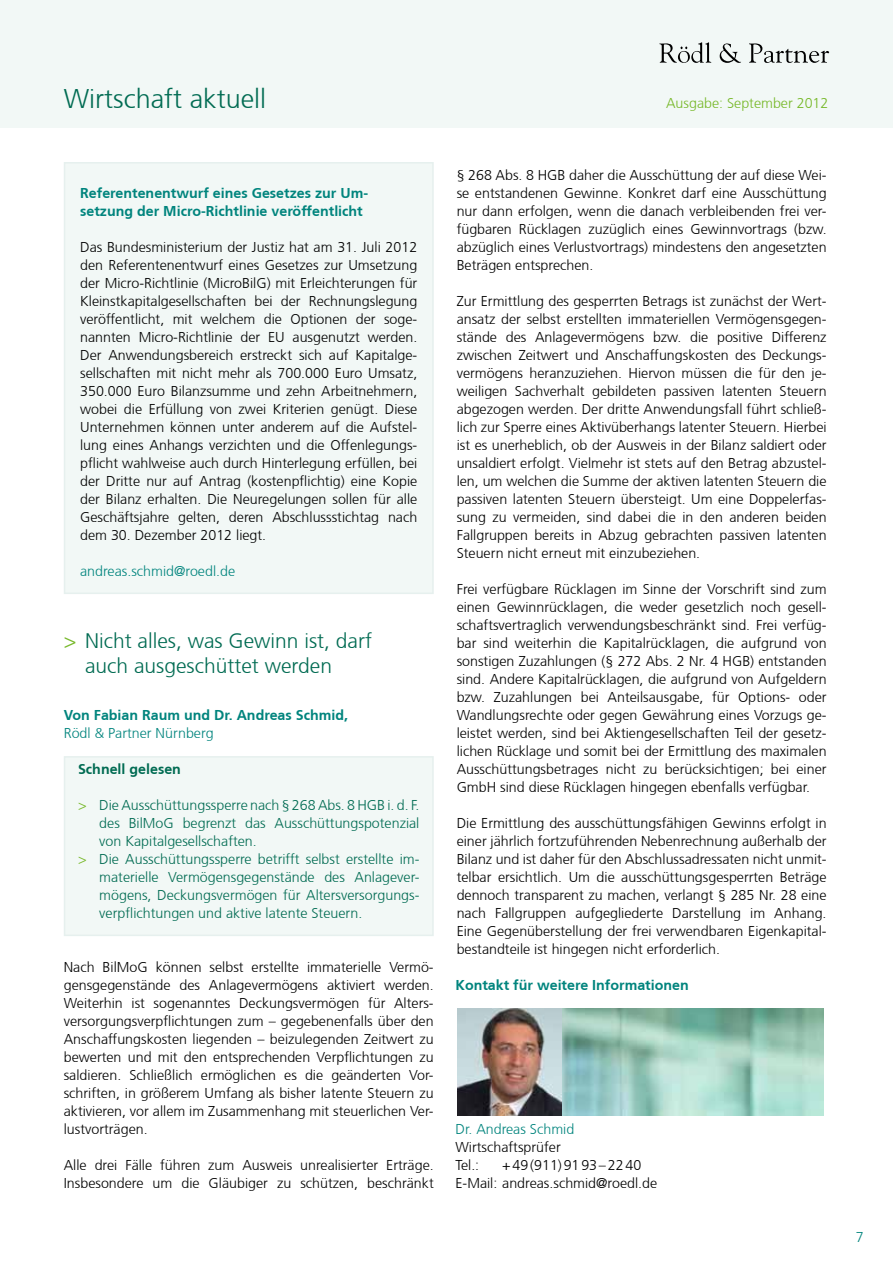
<style>
.page{position:relative;width:893px;height:1263px;background:#fff}
.page>*{position:absolute;margin:0;border:0;box-sizing:border-box;transform-origin:0 0}
.t1{font:300 27px "Frutiger CE";color:#006b52}
.t2{font:300 21px/25.2px "Frutiger CE";color:#006b52}
.t3{font:300 14.25px/18px "Frutiger CE";color:#000;text-align:justify}
.t4{font:300 14.25px "Frutiger CE";color:#006b52}
.t5{font:700 14.25px/18px "Frutiger CE";color:#00847d}
.t6{font:300 14.25px "Frutiger CE";color:#00847d}
.t7{font:300 14.25px "Frutiger CE";color:#76b828}
.t8{font:700 14.25px "Frutiger CE";color:#006b52}
.s1{color:#76b828}
</style>
<div class="page">
<div style="left:65px;top:757px;width:368px;height:178px;background:#f2f8f6"></div>
<div style="left:64px;top:756px;width:370px;height:180px;border:2px solid #e6f0ee"></div>
<div style="left:65px;top:163px;width:368px;height:430px;background:#f2f8f6"></div>
<div style="left:64px;top:162px;width:370px;height:432px;border:2px solid #e6f0ee"></div>
<img style="left:562px;top:1008px;width:262px;height:108px">
<img style="left:457px;top:1008px;width:105px;height:108px">
<div style="left:0;top:0;width:893px;height:128px;background:#f2f8f6"></div>
<svg style="left:659px;top:42px;width:52px;height:21px"></svg>
<svg style="left:720px;top:43px;width:21px;height:20px"></svg>
<svg style="left:749px;top:43px;width:80px;height:20px"></svg>
<h1 class="t1" style="left:64px;top:83px;width:204px">Wirtschaft aktuell</h1>
<p class="t7" style="left:666px;top:95px;width:164px">Ausgabe: September 2012</p>
<p class="t5" style="left:80px;top:184px;width:289px">Referentenentwurf eines Gesetzes zur Um&shy;setzung der Micro-Richtlinie veröffentlicht</p>
<p class="t3" style="left:80px;top:238px;width:339px">Das Bundesministerium der Justiz hat am 31. Juli 2012 den Referentenentwurf eines Gesetzes zur Umsetzung der Micro-Richtlinie (MicroBilG) mit Erleichterungen für Kleinstkapitalgesellschaften bei der Rechnungslegung veröffentlicht, mit welchem die Optionen der soge&shy;nannten Micro-Richtlinie der EU ausgenutzt werden.<br>Der Anwendungsbereich erstreckt sich auf Kapitalge&shy;sellschaften mit nicht mehr als 700.000 Euro Umsatz, 350.000 Euro Bilanzsumme und zehn Arbeitnehmern, wobei die Erfüllung von zwei Kriterien genügt. Diese Unternehmen können unter anderem auf die Aufstel&shy;lung eines Anhangs verzichten und die Offenlegungs&shy;pflicht wahlweise auch durch Hinterlegung erfüllen, bei der Dritte nur auf Antrag (kostenpflichtig) eine Kopie der Bilanz erhalten. Die Neuregelungen sollen für alle Geschäftsjahre gelten, deren Abschlussstichtag nach dem 30. Dezember 2012 liegt.</p>
<p class="t6" style="left:80px;top:563px;width:156px">andreas.schmid@roedl.de</p>
<h2 class="t2" style="left:85px;top:628px;width:289px;text-indent:-21px"><span class="s1">&gt;</span> Nicht alles, was Gewinn ist, darf auch ausgeschüttet werden</h2>
<p class="t5" style="left:64px;top:706px;width:286px">Von Fabian Raum und Dr. Andreas Schmid,</p>
<p class="t6" style="left:64px;top:725px;width:151px">Rödl &amp; Partner Nürnberg</p>
<p class="t8" style="left:78px;top:761px;width:104px">Schnell gelesen</p>
<p class="t4" style="left:78px;top:797px;width:343px"><span class="s1">&gt;</span> Die Ausschüttungssperre nach § 268 Abs. 8 HGB i. d. F.</p>
<p class="t4" style="left:99px;top:815px;width:322px">des BilMoG begrenzt das Ausschüttungspotenzial</p>
<p class="t4" style="left:99px;top:833px;width:159px">von Kapitalgesellschaften.</p>
<p class="t4" style="left:78px;top:851px;width:343px"><span class="s1">&gt;</span> Die Ausschüttungssperre betrifft selbst erstellte im-</p>
<p class="t4" style="left:99px;top:869px;width:322px">materielle Vermögensgegenstände des Anlagever-</p>
<p class="t4" style="left:99px;top:887px;width:322px">mögens, Deckungsvermögen für Altersversorgungs-</p>
<p class="t4" style="left:99px;top:905px;width:265px">verpflichtungen und aktive latente Steuern.</p>
<p class="t3" style="left:64px;top:958px;width:371px">Nach BilMoG können selbst erstellte immaterielle Vermö&shy;gensgegenstände des Anlagevermögens aktiviert werden.<br>Weiterhin ist sogenanntes Deckungsvermögen für Alters&shy;versorgungsverpflichtungen zum – gegebenenfalls über den Anschaffungskosten liegenden – beizulegenden Zeitwert zu bewerten und mit den entsprechenden Verpflichtungen zu saldieren. Schließlich ermöglichen es die geänderten Vor&shy;schriften, in größerem Umfang als bisher latente Steuern zu aktivieren, vor allem im Zusammenhang mit steuerlichen Ver&shy;lustvorträgen.</p>
<p class="t3" style="left:64px;top:1156px;width:371px">Alle drei Fälle führen zum Ausweis unrealisierter Erträge.<br>Insbesondere um die Gläubiger zu schützen, beschränkt</p>
<p class="t3" style="left:457px;top:166px;width:371px">§ 268 Abs. 8 HGB daher die Ausschüttung der auf diese Wei&shy;se entstandenen Gewinne. Konkret darf eine Ausschüttung nur dann erfolgen, wenn die danach verbleibenden frei ver&shy;fügbaren Rücklagen zuzüglich eines Gewinnvortrags (bzw. abzüglich eines Verlustvortrags) mindestens den angesetzten Beträgen entsprechen.</p>
<p class="t3" style="left:457px;top:292px;width:371px">Zur Ermittlung des gesperrten Betrags ist zunächst der Wert&shy;ansatz der selbst erstellten immateriellen Vermögensgegen&shy;stände des Anlagevermögens bzw. die positive Differenz zwischen Zeitwert und Anschaffungskosten des Deckungs&shy;vermögens heranzuziehen. Hiervon müssen die für den je&shy;weiligen Sachverhalt gebildeten passiven latenten Steuern abgezogen werden. Der dritte Anwendungsfall führt schließ&shy;lich zur Sperre eines Aktivüberhangs latenter Steuern. Hierbei ist es unerheblich, ob der Ausweis in der Bilanz saldiert oder unsaldiert erfolgt. Vielmehr ist stets auf den Betrag abzustel&shy;len, um welchen die Summe der aktiven latenten Steuern die passiven latenten Steuern übersteigt. Um eine Doppelerfas&shy;sung zu vermeiden, sind dabei die in den anderen beiden Fallgruppen bereits in Abzug gebrachten passiven latenten Steuern nicht erneut mit einzubeziehen.</p>
<p class="t3" style="left:457px;top:580px;width:371px">Frei verfügbare Rücklagen im Sinne der Vorschrift sind zum einen Gewinnrücklagen, die weder gesetzlich noch gesell&shy;schaftsvertraglich verwendungsbeschränkt sind. Frei verfüg&shy;bar sind weiterhin die Kapitalrücklagen, die aufgrund von sonstigen Zuzahlungen (§ 272 Abs. 2 Nr. 4 HGB) entstanden sind. Andere Kapitalrücklagen, die aufgrund von Aufgeldern bzw. Zuzahlungen bei Anteilsausgabe, für Options- oder Wandlungsrechte oder gegen Gewährung eines Vorzugs ge&shy;leistet werden, sind bei Aktiengesellschaften Teil der gesetz&shy;lichen Rücklage und somit bei der Ermittlung des maximalen Ausschüttungsbetrages nicht zu berücksichtigen; bei einer GmbH sind diese Rücklagen hingegen ebenfalls verfügbar.</p>
<p class="t3" style="left:457px;top:814px;width:371px">Die Ermittlung des ausschüttungsfähigen Gewinns erfolgt in einer jährlich fortzuführenden Nebenrechnung außerhalb der Bilanz und ist daher für den Abschlussadressaten nicht unmit&shy;telbar ersichtlich. Um die ausschüttungsgesperrten Beträge dennoch transparent zu machen, verlangt § 285 Nr. 28 eine nach Fallgruppen aufgegliederte Darstellung im Anhang.<br>Eine Gegenüberstellung der frei verwendbaren Eigenkapital&shy;bestandteile ist hingegen nicht erforderlich.</p>
<p class="t5" style="left:455px;top:976px;width:235px">Kontakt für weitere Informationen</p>
<p class="t6" style="left:455px;top:1121px;width:120px">Dr. Andreas Schmid</p>
<p class="t3" style="left:455px;top:1138px;width:107px">Wirtschaftsprüfer<br>Tel.:</p>
<p class="t3" style="left:455px;top:1156px;width:203px;text-indent:47px">+49(911)9193–2240<br>E-Mail: andreas.schmid@roedl.de</p>
<p class="t6" style="left:856px;top:1229px;width:9px">7</p>
</div>
